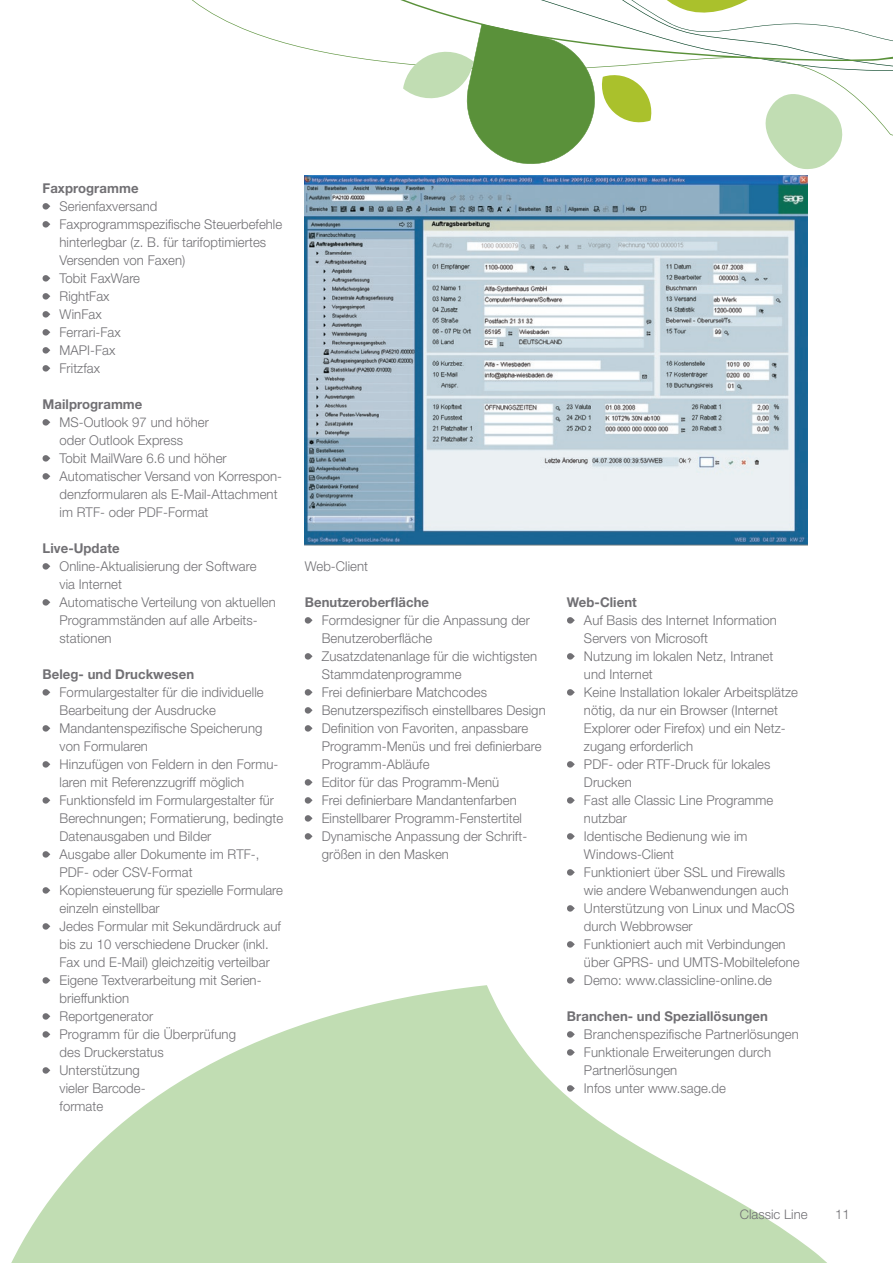
<style>
.page{position:relative;width:893px;height:1263px;background:#fff}
.page>*{position:absolute;margin:0;border:0;box-sizing:border-box;transform-origin:0 0}
.t1{font:300 13.5px/18px "Helvetica Neue LT";letter-spacing:.005em;color:#717074}
.t2{font:700 13.5px "Helvetica Neue LT";letter-spacing:.005em;color:#717074}
.t3{font:300 13.2px "Helvetica Neue LT";color:#717074}
</style>
<div class="page">
<svg style="left:111px;top:985px;width:716px;height:278px;fill:#c1ddb3"></svg>
<img style="left:305px;top:175px;width:502px;height:371px">
<svg style="left:42px;top:203px;width:8px;height:7px"></svg>
<svg style="left:42px;top:221px;width:8px;height:7px"></svg>
<svg style="left:42px;top:275px;width:8px;height:7px"></svg>
<svg style="left:42px;top:293px;width:8px;height:7px"></svg>
<svg style="left:42px;top:311px;width:8px;height:7px"></svg>
<svg style="left:42px;top:329px;width:8px;height:7px"></svg>
<svg style="left:42px;top:347px;width:8px;height:7px"></svg>
<svg style="left:42px;top:365px;width:8px;height:7px"></svg>
<svg style="left:42px;top:419px;width:8px;height:7px"></svg>
<svg style="left:42px;top:455px;width:8px;height:7px"></svg>
<svg style="left:42px;top:473px;width:8px;height:7px"></svg>
<svg style="left:42px;top:563px;width:8px;height:7px"></svg>
<svg style="left:42px;top:599px;width:8px;height:7px"></svg>
<svg style="left:42px;top:689px;width:8px;height:7px"></svg>
<svg style="left:42px;top:725px;width:8px;height:7px"></svg>
<svg style="left:42px;top:761px;width:8px;height:7px"></svg>
<svg style="left:42px;top:797px;width:8px;height:7px"></svg>
<svg style="left:42px;top:851px;width:8px;height:7px"></svg>
<svg style="left:42px;top:887px;width:8px;height:7px"></svg>
<svg style="left:42px;top:923px;width:8px;height:7px"></svg>
<svg style="left:42px;top:977px;width:8px;height:7px"></svg>
<svg style="left:11px;top:1013px;width:100px;height:250px"></svg>
<svg style="left:304px;top:617px;width:9px;height:7px"></svg>
<svg style="left:304px;top:653px;width:9px;height:7px"></svg>
<svg style="left:304px;top:689px;width:9px;height:7px"></svg>
<svg style="left:304px;top:707px;width:9px;height:7px"></svg>
<svg style="left:304px;top:725px;width:9px;height:7px"></svg>
<svg style="left:304px;top:779px;width:9px;height:7px"></svg>
<svg style="left:304px;top:797px;width:9px;height:7px"></svg>
<svg style="left:304px;top:815px;width:9px;height:7px"></svg>
<svg style="left:304px;top:833px;width:9px;height:7px"></svg>
<svg style="left:192px;top:0;width:701px;height:136px"></svg>
<svg style="left:403px;top:0;width:442px;height:169px"></svg>
<svg style="left:567px;top:617px;width:8px;height:7px"></svg>
<svg style="left:567px;top:653px;width:8px;height:7px"></svg>
<svg style="left:567px;top:689px;width:8px;height:7px"></svg>
<svg style="left:567px;top:761px;width:8px;height:7px"></svg>
<svg style="left:567px;top:797px;width:8px;height:7px"></svg>
<svg style="left:567px;top:833px;width:8px;height:7px"></svg>
<svg style="left:567px;top:869px;width:8px;height:7px"></svg>
<svg style="left:567px;top:905px;width:8px;height:7px"></svg>
<svg style="left:567px;top:941px;width:8px;height:7px"></svg>
<svg style="left:567px;top:977px;width:8px;height:7px"></svg>
<svg style="left:567px;top:1031px;width:8px;height:7px"></svg>
<svg style="left:567px;top:1049px;width:8px;height:7px"></svg>
<svg style="left:567px;top:1085px;width:8px;height:7px"></svg>
<p class="t2" style="left:43px;top:180px;width:98px">Faxprogramme</p>
<p class="t1" style="left:60px;top:197px;width:224px">Serienfaxversand<br>Faxprogrammspezifische Steuerbefehle hinterlegbar (z. B. für tarifoptimiertes<br>Versenden von Faxen)<br>Tobit FaxWare<br>RightFax<br>WinFax<br>Ferrari-Fax<br>MAPI-Fax<br>Fritzfax</p>
<p class="t2" style="left:43px;top:396px;width:101px">Mailprogramme</p>
<p class="t1" style="left:60px;top:413px;width:224px">MS-Outlook 97 und höher<br>oder Outlook Express<br>Tobit MailWare 6.6 und höher<br>Automatischer Versand von Korrespon&shy;denzformularen als E-Mail-Attachment im RTF- oder PDF-Format</p>
<p class="t2" style="left:43px;top:540px;width:79px">Live-Update</p>
<p class="t1" style="left:60px;top:557px;width:218px">Online-Aktualisierung der Software<br>via Internet<br>Automatische Verteilung von aktuellen<br>Programmständen auf alle Arbeits&shy;stationen</p>
<p class="t2" style="left:43px;top:666px;width:153px">Beleg- und Druckwesen</p>
<p class="t1" style="left:60px;top:683px;width:225px">Formulargestalter für die individuelle<br>Bearbeitung der Ausdrucke<br>Mandantenspezifische Speicherung von Formularen<br>Hinzufügen von Feldern in den Formu&shy;laren mit Referenzzugriff möglich<br>Funktionsfeld im Formulargestalter für<br>Berechnungen; Formatierung, bedingte<br>Datenausgaben und Bilder<br>Ausgabe aller Dokumente im RTF-,<br>PDF- oder CSV-Format<br>Kopiensteuerung für spezielle Formulare einzeln einstellbar<br>Jedes Formular mit Sekundärdruck auf bis zu 10 verschiedene Drucker (inkl.<br>Fax und E-Mail) gleichzeitig verteilbar<br>Eigene Textverarbeitung mit Serien&shy;brieffunktion<br>Reportgenerator<br>Programm für die Überprüfung<br>des Druckerstatus<br>Unterstützung<br>vieler Barcode-<br>formate</p>
<p class="t1" style="left:305px;top:557px;width:65px">Web-Client</p>
<p class="t2" style="left:305px;top:594px;width:126px">Benutzeroberfläche</p>
<p class="t1" style="left:322px;top:611px;width:225px">Formdesigner für die Anpassung der<br>Benutzeroberfläche<br>Zusatzdatenanlage für die wichtigsten<br>Stammdatenprogramme<br>Frei definierbare Matchcodes<br>Benutzerspezifisch einstellbares Design<br>Definition von Favoriten, anpassbare<br>Programm-Menüs und frei definierbare<br>Programm-Abläufe<br>Editor für das Programm-Menü<br>Frei definierbare Mandantenfarben<br>Einstellbarer Programm-Fenstertitel<br>Dynamische Anpassung der Schrift&shy;größen in den Masken</p>
<p class="t2" style="left:567px;top:594px;width:71px">Web-Client</p>
<p class="t1" style="left:584px;top:611px;width:217px">Auf Basis des Internet Information<br>Servers von Microsoft<br>Nutzung im lokalen Netz, Intranet<br>und Internet<br>Keine Installation lokaler Arbeitsplätze nötig, da nur ein Browser (Internet<br>Explorer oder Firefox) und ein Netz&shy;zugang erforderlich<br>PDF- oder RTF-Druck für lokales<br>Drucken<br>Fast alle Classic Line Programme nutzbar<br>Identische Bedienung wie im<br>Windows-Client<br>Funktioniert über SSL und Firewalls wie andere Webanwendungen auch<br>Unterstützung von Linux und MacOS durch Webbrowser<br>Funktioniert auch mit Verbindungen über GPRS- und UMTS-Mobiltelefone<br>Demo: www.classicline-online.de</p>
<p class="t2" style="left:567px;top:1008px;width:203px">Branchen- und Speziallösungen</p>
<p class="t1" style="left:584px;top:1025px;width:216px">Branchenspezifische Partnerlösungen<br>Funktionale Erweiterungen durch<br>Partnerlösungen<br>Infos unter www.sage.de</p>
<p class="t3" style="left:740px;top:1206px;width:69px">Classic Line</p>
<p class="t3" style="left:835px;top:1206px;width:16px">11</p>
</div>
